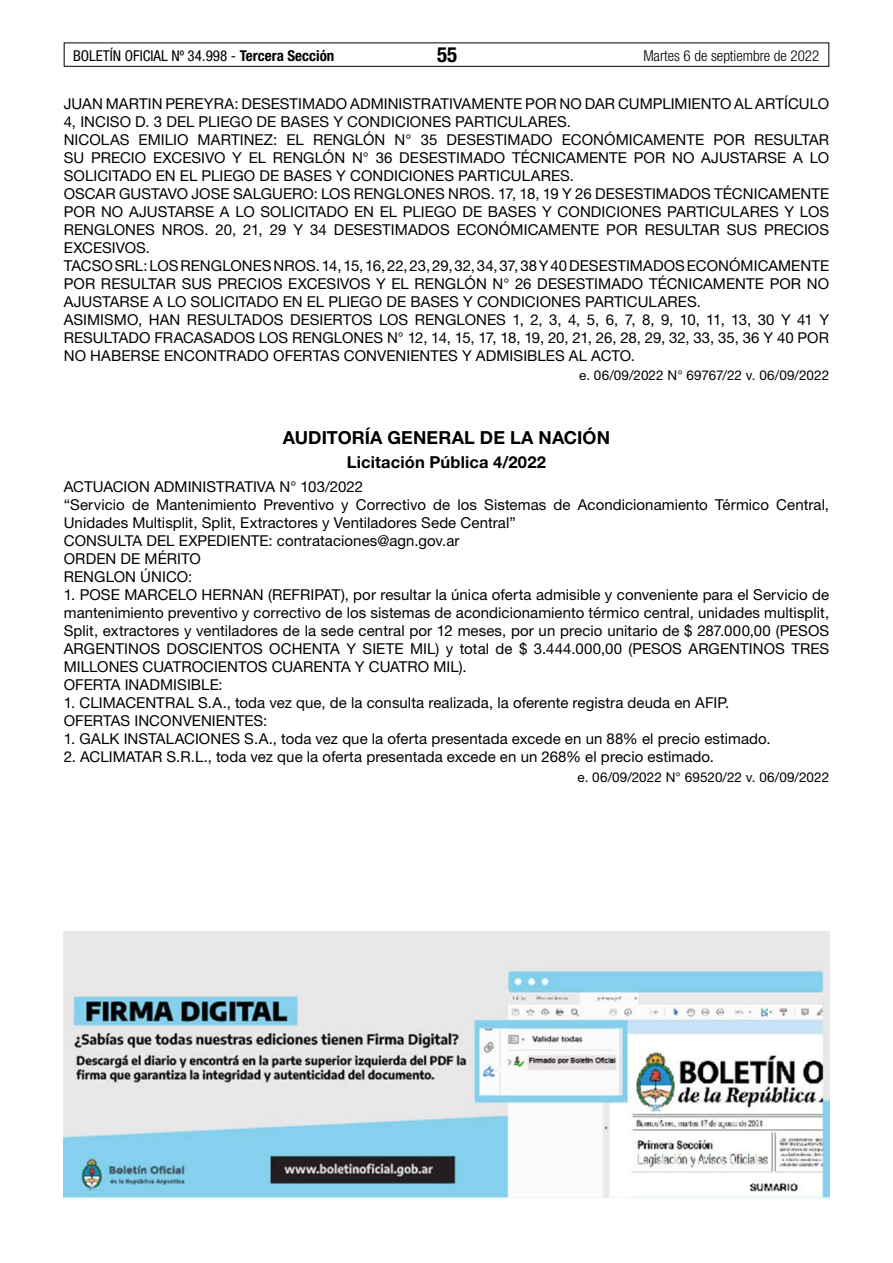
<style>
.page{position:relative;width:893px;height:1263px;background:#fff}
.page>*{position:absolute;margin:0;border:0;box-sizing:border-box;transform-origin:0 0}
.t1{font:700 condensed 21px "Helvetica Neue LT Std";color:#000}
.t2{font:700 18px "Helvetica Neue LT Std";letter-spacing:.005em;color:#000}
.t3{font:700 16.5px "Helvetica Neue LT Std";letter-spacing:.01em;color:#000}
.t4{font:15px/18px "Helvetica Neue LT Std";letter-spacing:.005em;color:#000}
.t5{font:condensed 15px "Helvetica Neue LT Std";color:#000}
.t6{font:300 condensed 15px "Helvetica Neue LT Std";color:#000}
.t7{font:13.5px "Helvetica Neue LT Std";letter-spacing:.005em;color:#000}
.s1{font-weight:700}
</style>
<div class="page">
<div style="left:64px;top:43px;width:765px;height:24px;border:1px solid #000"></div>
<img style="left:64px;top:931px;width:765px;height:268px">
<p class="t5" style="left:73px;top:47px;width:263px">BOLETÍN OFICIAL Nº 34.998 - <span class="s1">Tercera Sección</span></p>
<h1 class="t1" style="left:437px;top:42px;width:22px">55</h1>
<p class="t6" style="left:643px;top:47px;width:177px">Martes 6 de septiembre de 2022</p>
<p class="t4" style="left:64px;top:94px;width:767px">JUAN MARTIN PEREYRA: DESESTIMADO ADMINISTRATIVAMENTE POR NO DAR CUMPLIMIENTO AL ARTÍCULO 4, INCISO D. 3 DEL PLIEGO DE BASES Y CONDICIONES PARTICULARES.<br>NICOLAS EMILIO MARTINEZ: EL RENGLÓN N° 35 DESESTIMADO ECONÓMICAMENTE POR RESULTAR SU PRECIO EXCESIVO Y EL RENGLÓN N° 36 DESESTIMADO TÉCNICAMENTE POR NO AJUSTARSE A LO SOLICITADO EN EL PLIEGO DE BASES Y CONDICIONES PARTICULARES.<br>OSCAR GUSTAVO JOSE SALGUERO: LOS RENGLONES NROS. 17, 18, 19 Y 26 DESESTIMADOS TÉCNICAMENTE POR NO AJUSTARSE A LO SOLICITADO EN EL PLIEGO DE BASES Y CONDICIONES PARTICULARES Y LOS RENGLONES NROS. 20, 21, 29 Y 34 DESESTIMADOS ECONÓMICAMENTE POR RESULTAR SUS PRECIOS EXCESIVOS.<br>TACSO SRL: LOS RENGLONES NROS. 14, 15, 16, 22, 23, 29, 32, 34, 37, 38 Y 40 DESESTIMADOS ECONÓMICAMENTE POR RESULTAR SUS PRECIOS EXCESIVOS Y EL RENGLÓN N° 26 DESESTIMADO TÉCNICAMENTE POR NO AJUSTARSE A LO SOLICITADO EN EL PLIEGO DE BASES Y CONDICIONES PARTICULARES.<br>ASIMISMO, HAN RESULTADOS DESIERTOS LOS RENGLONES 1, 2, 3, 4, 5, 6, 7, 8, 9, 10, 11, 13, 30 Y 41 Y RESULTADO FRACASADOS LOS RENGLONES N° 12, 14, 15, 17, 18, 19, 20, 21, 26, 28, 29, 32, 33, 35, 36 Y 40 POR NO HABERSE ENCONTRADO OFERTAS CONVENIENTES Y ADMISIBLES AL ACTO.</p>
<p class="t7" style="left:579px;top:367px;width:251px">e. 06/09/2022 N° 69767/22 v. 06/09/2022</p>
<p class="t2" style="left:283px;top:426px;width:329px">AUDITORÍA GENERAL DE LA NACIÓN</p>
<p class="t3" style="left:347px;top:452px;width:201px">Licitación Pública 4/2022</p>
<p class="t4" style="left:64px;top:478px;width:767px">ACTUACION ADMINISTRATIVA N° 103/2022<br>“Servicio de Mantenimiento Preventivo y Correctivo de los Sistemas de Acondicionamiento Térmico Central, Unidades Multisplit, Split, Extractores y Ventiladores Sede Central”<br>CONSULTA DEL EXPEDIENTE: contrataciones@agn.gov.ar<br>ORDEN DE MÉRITO<br>RENGLON ÚNICO:</p>
<p class="t4" style="left:64px;top:586px;width:767px">1. POSE MARCELO HERNAN (REFRIPAT), por resultar la única oferta admisible y conveniente para el Servicio de mantenimiento preventivo y correctivo de los sistemas de acondicionamiento térmico central, unidades multisplit, Split, extractores y ventiladores de la sede central por 12 meses, por un precio unitario de $ 287.000,00 (PESOS ARGENTINOS DOSCIENTOS OCHENTA Y SIETE MIL) y total de $ 3.444.000,00 (PESOS ARGENTINOS TRES MILLONES CUATROCIENTOS CUARENTA Y CUATRO MIL).<br>OFERTA INADMISIBLE:</p>
<p class="t4" style="left:64px;top:694px;width:667px">1. CLIMACENTRAL S.A., toda vez que, de la consulta realizada, la oferente registra deuda en AFIP.<br>OFERTAS INCONVENIENTES:</p>
<p class="t4" style="left:64px;top:730px;width:708px">1. GALK INSTALACIONES S.A., toda vez que la oferta presentada excede en un 88% el precio estimado.</p>
<p class="t4" style="left:64px;top:748px;width:652px">2. ACLIMATAR S.R.L., toda vez que la oferta presentada excede en un 268% el precio estimado.</p>
<p class="t7" style="left:577px;top:769px;width:253px">e. 06/09/2022 N° 69520/22 v. 06/09/2022</p>
</div>
